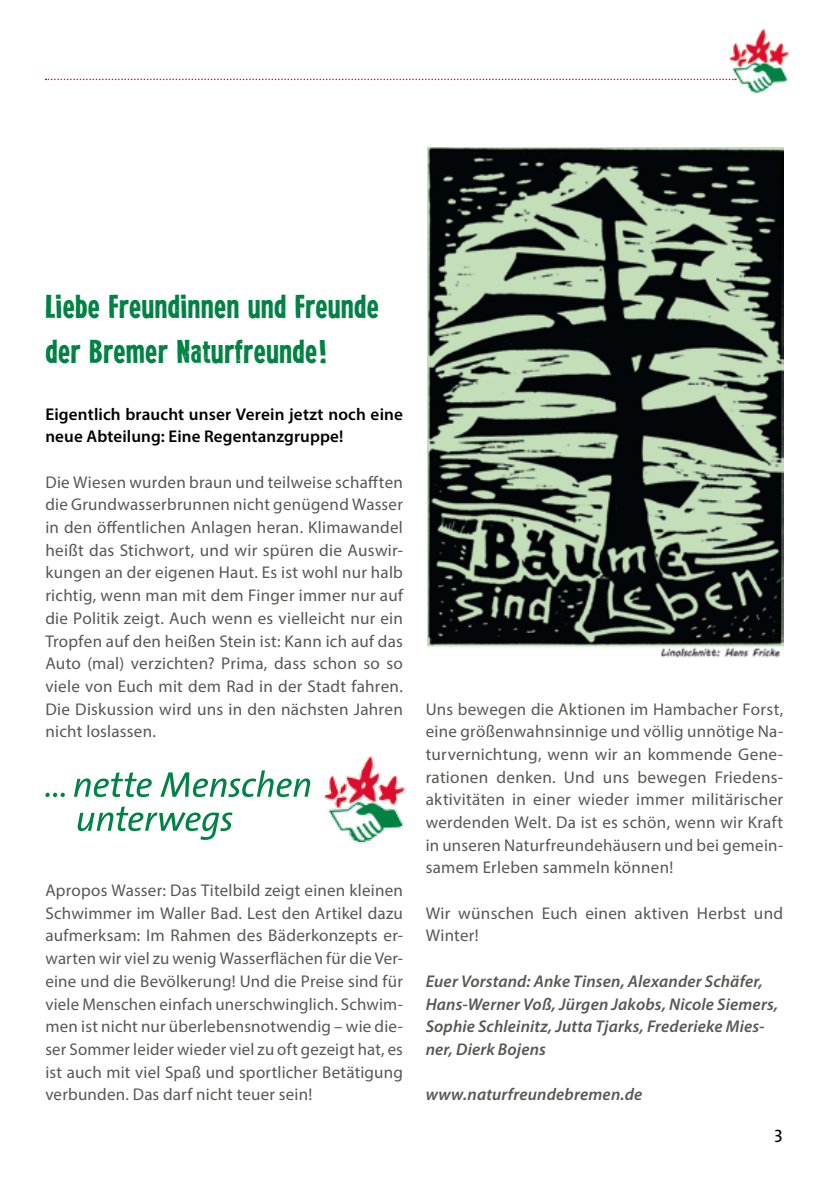
<style>
.page{position:relative;width:840px;height:1191px;background:#fff}
.page>*{position:absolute;margin:0;border:0;box-sizing:border-box;transform-origin:0 0}
.t1{font:32px/45.4px "Lenka";letter-spacing:.01em;color:#008244}
.t2{font:18px "The Sans Regular Caps";color:#000}
.t3{font:17px/22.6px "Myriad Pro";letter-spacing:.015em;color:#575756;text-align:justify}
.t4{font:italic 600 17px/22.6px "Myriad Pro";letter-spacing:.01em;color:#575756}
.t5{font:600 17px/22.6px "Myriad Pro";letter-spacing:.01em;color:#000}
</style>
<div class="page">
<svg style="left:45px;top:79px;width:681px;height:1px"></svg>
<img style="left:726px;top:30px;width:63px;height:63px">
<svg style="left:77px;top:806px;width:155px;height:34px"></svg>
<svg style="left:45px;top:770px;width:265px;height:27px"></svg>
<img style="left:323px;top:756px;width:83px;height:88px">
<img style="left:427px;top:147px;width:355px;height:511px">
<h1 class="t1" style="left:45px;top:283px;width:335px">Liebe Freundinnen und Freunde der Bremer Naturfreunde!</h1>
<p class="t5" style="left:45px;top:402px;width:359px">Eigentlich braucht unser Verein jetzt noch eine neue Abteilung: Eine Regentanzgruppe!</p>
<p class="t3" style="left:45px;top:470px;width:359px">Die Wiesen wurden braun und teilweise schafften die Grundwasserbrunnen nicht genügend Wasser in den öffentlichen Anlagen heran. Klimawandel heißt das Stichwort, und wir spüren die Auswir&shy;kungen an der eigenen Haut. Es ist wohl nur halb richtig, wenn man mit dem Finger immer nur auf die Politik zeigt. Auch wenn es vielleicht nur ein Tropfen auf den heißen Stein ist: Kann ich auf das Auto (mal) verzichten? Prima, dass schon so so viele von Euch mit dem Rad in der Stadt fahren.<br>Die Diskussion wird uns in den nächsten Jahren nicht loslassen.</p>
<p class="t3" style="left:45px;top:878px;width:359px">Apropos Wasser: Das Titelbild zeigt einen kleinen Schwimmer im Waller Bad. Lest den Artikel dazu aufmerksam: Im Rahmen des Bäderkonzepts er&shy;warten wir viel zu wenig Wasserflächen für die Ver&shy;eine und die Bevölkerung! Und die Preise sind für viele Menschen einfach unerschwinglich. Schwim&shy;men ist nicht nur überlebensnotwendig – wie die&shy;ser Sommer leider wieder viel zu oft gezeigt hat, es ist auch mit viel Spaß und sportlicher Betätigung verbunden. Das darf nicht teuer sein!</p>
<p class="t3" style="left:425px;top:697px;width:359px">Uns bewegen die Aktionen im Hambacher Forst, eine größenwahnsinnige und völlig unnötige Na&shy;turvernichtung, wenn wir an kommende Gene&shy;rationen denken. Und uns bewegen Friedens&shy;aktivitäten in einer wieder immer militärischer werdenden Welt. Da ist es schön, wenn wir Kraft in unseren Naturfreundehäusern und bei gemein&shy;samem Erleben sammeln können!</p>
<p class="t3" style="left:425px;top:901px;width:359px">Wir wünschen Euch einen aktiven Herbst und<br>Winter!</p>
<p class="t4" style="left:425px;top:969px;width:354px">Euer Vorstand: Anke Tinsen, Alexander Schäfer, Hans-Werner Voß, Jürgen Jakobs, Nicole Siemers, Sophie Schleinitz, Jutta Tjarks, Frederieke Mies&shy;ner, Dierk Bojens</p>
<p class="t4" style="left:425px;top:1082px;width:218px">www.naturfreundebremen.de</p>
<p class="t2" style="left:773px;top:1126px;width:10px">3</p>
</div>
